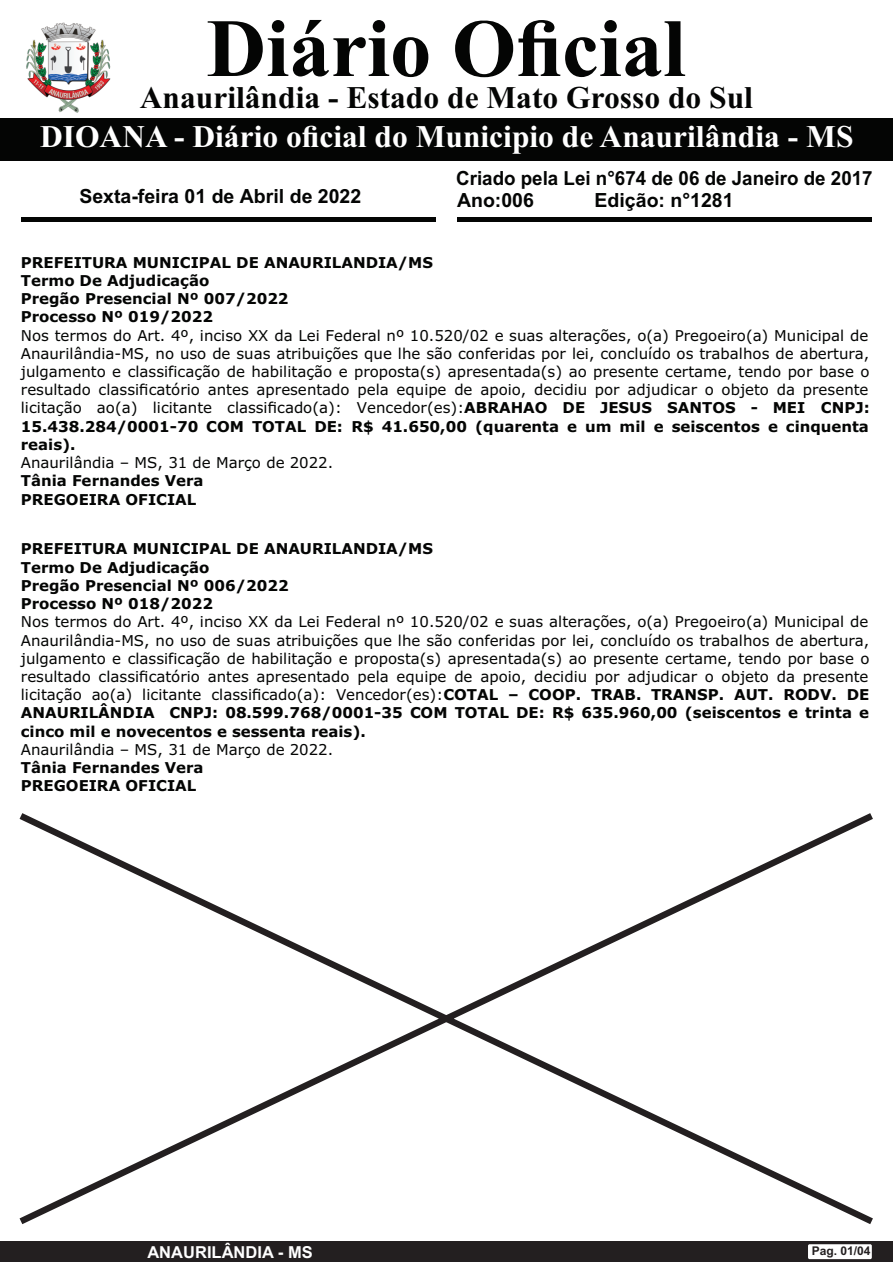
<style>
.page{position:relative;width:893px;height:1262px;background:#fff}
.page>*{position:absolute;margin:0;border:0;box-sizing:border-box;transform-origin:0 0}
.t1{font:700 82.5px "Times New Roman";color:#040504}
.t2{font:700 31.5px "Times New Roman";color:#fff}
.t3{font:700 31.5px "Times New Roman";color:#040504}
.t4{font:700 19.5px "Arial";color:#040504}
.t5{font:700 19.5px "Arial";color:#040504;scale:.96 1}
.t6{font:700 16.5px "Arial";color:#fff}
.t7{font:15px/18.1px "Verdana";color:#040504;text-align:justify}
.t8{font:700 15px/18.3px "Verdana";color:#040504}
.t9{font:700 12px "Arial";color:#231f20}
.s1{font-weight:700}
</style>
<div class="page">
<div style="left:0;top:1241px;width:892px;height:21px;background:#231f20"></div>
<div style="left:808px;top:1244px;width:63px;height:15px;background:#fff;border-radius:2px"></div>
<div style="left:0;top:118px;width:892px;height:43px;background:#040504"></div>
<div style="left:21px;top:217px;width:415px;height:5px;background:#040504"></div>
<div style="left:457px;top:217px;width:414px;height:5px;background:#040504"></div>
<img style="left:26px;top:23px;width:85px;height:90px">
<svg style="left:19px;top:813px;width:854px;height:411px"></svg>
<h1 class="t1" style="left:207px;top:20px;width:480px">Diário Oficial</h1>
<h2 class="t3" style="left:140px;top:87px;width:614px">Anaurilândia - Estado de Mato Grosso do Sul</h2>
<h2 class="t2" style="left:40px;top:126px;width:814px">DIOANA - Diário oficial do Municipio de Anaurilândia - MS</h2>
<h3 class="t5" style="left:456px;top:171px;width:435px">Criado pela Lei n°674 de 06 de Janeiro de 2017</h3>
<h3 class="t4" style="left:79px;top:189px;width:283px">Sexta-feira 01 de Abril de 2022</h3>
<h3 class="t4" style="left:457px;top:193px;width:78px">Ano:006</h3>
<h3 class="t4" style="left:594px;top:193px;width:140px">Edição: n°1281</h3>
<p class="t8" style="left:21px;top:254px;width:413px">PREFEITURA MUNICIPAL DE ANAURILANDIA/MS<br>Termo De Adjudicação<br>Pregão Presencial Nº 007/2022<br>Processo Nº 019/2022</p>
<p class="t7" style="left:21px;top:327px;width:850px">Nos termos do Art. 4º, inciso XX da Lei Federal nº 10.520/02 e suas alterações, o(a) Pregoeiro(a) Municipal de Anaurilândia-MS, no uso de suas atribuições que lhe são conferidas por lei, concluído os trabalhos de abertura, julgamento e classificação de habilitação e proposta(s) apresentada(s) ao presente certame, tendo por base o resultado classificatório antes apresentado pela equipe de apoio, decidiu por adjudicar o objeto da presente licitação ao(a) licitante classificado(a): Vencedor(es):<span class="s1">ABRAHAO DE JESUS SANTOS - MEI CNPJ:<br>15.438.284/0001-70 COM TOTAL DE: R$ 41.650,00 (quarenta e um mil e seiscentos e cinquenta reais).</span></p>
<p class="t7" style="left:21px;top:455px;width:314px">Anaurilândia – MS, 31 de Março de 2022.</p>
<p class="t8" style="left:21px;top:473px;width:184px">Tânia Fernandes Vera<br>PREGOEIRA OFICIAL</p>
<p class="t8" style="left:21px;top:541px;width:413px">PREFEITURA MUNICIPAL DE ANAURILANDIA/MS<br>Termo De Adjudicação<br>Pregão Presencial Nº 006/2022<br>Processo Nº 018/2022</p>
<p class="t7" style="left:21px;top:614px;width:850px">Nos termos do Art. 4º, inciso XX da Lei Federal nº 10.520/02 e suas alterações, o(a) Pregoeiro(a) Municipal de Anaurilândia-MS, no uso de suas atribuições que lhe são conferidas por lei, concluído os trabalhos de abertura, julgamento e classificação de habilitação e proposta(s) apresentada(s) ao presente certame, tendo por base o resultado classificatório antes apresentado pela equipe de apoio, decidiu por adjudicar o objeto da presente licitação ao(a) licitante classificado(a): Vencedor(es):<span class="s1">COTAL – COOP. TRAB. TRANSP. AUT. RODV. DE ANAURILÂNDIA CNPJ: 08.599.768/0001-35 COM TOTAL DE: R$ 635.960,00 (seiscentos e trinta e cinco mil e novecentos e sessenta reais).</span></p>
<p class="t7" style="left:21px;top:741px;width:314px">Anaurilândia – MS, 31 de Março de 2022.</p>
<p class="t8" style="left:21px;top:759px;width:184px">Tânia Fernandes Vera<br>PREGOEIRA OFICIAL</p>
<p class="t6" style="left:147px;top:1246px;width:167px">ANAURILÂNDIA - MS</p>
<p class="t9" style="left:811px;top:1246px;width:60px">Pag. 01/04</p>
</div>
